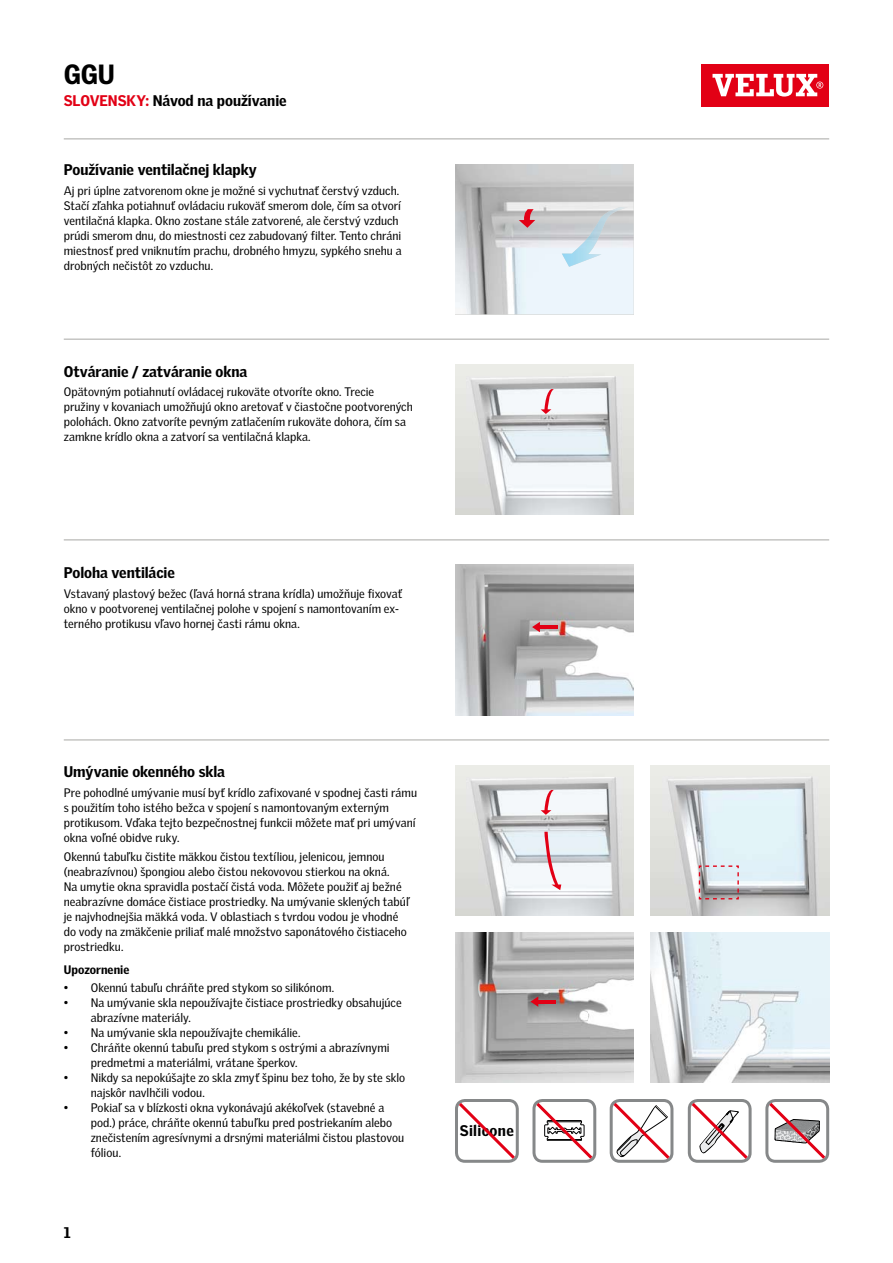
<style>
.page{position:relative;width:893px;height:1263px;background:#fff}
.page>*{position:absolute;margin:0;border:0;box-sizing:border-box;transform-origin:0 0}
.t1{font:900 27px "Velux Gothic";color:#000}
.t2{font:900 15px "Velux Gothic";letter-spacing:-.005em;color:#000}
.t3{font:900 15px "Velux Gothic";letter-spacing:.025em;color:#000}
.t4{font:12px/15px "Velux Gothic";letter-spacing:.005em;color:#000}
.t5{font:900 12px "Velux Gothic";letter-spacing:.005em;color:#000}
.s1{color:#e20015}
</style>
<div class="page">
<img style="left:455px;top:364px;width:179px;height:151px">
<svg style="left:541px;top:389px;width:13px;height:25px"></svg>
<img style="left:455px;top:164px;width:179px;height:150px">
<img style="left:562px;top:207px;width:66px;height:60px">
<svg style="left:519px;top:209px;width:16px;height:19px"></svg>
<img style="left:455px;top:565px;width:179px;height:150px">
<svg style="left:532px;top:622px;width:8px;height:10px"></svg>
<hr style="left:538px;top:625px;width:19px;height:4px;background:#e20015">
<img style="left:651px;top:932px;width:178px;height:150px">
<img style="left:651px;top:765px;width:178px;height:150px">
<svg style="left:698px;top:865px;width:41px;height:35px"></svg>
<img style="left:455px;top:932px;width:179px;height:150px">
<svg style="left:530px;top:996px;width:8px;height:11px"></svg>
<hr style="left:536px;top:1000px;width:20px;height:3px;background:#e20015">
<img style="left:455px;top:765px;width:179px;height:150px">
<svg style="left:544px;top:832px;width:17px;height:58px"></svg>
<svg style="left:541px;top:790px;width:13px;height:25px"></svg>
<div style="left:702px;top:64px;width:127px;height:42px;background:#e20015"></div>
<svg style="left:712px;top:74px;width:111px;height:23px"></svg>
<div style="left:455px;top:1099px;width:64px;height:64px;border:3px solid #868889;border-radius:9px"></div>
<svg style="left:456px;top:1100px;width:62px;height:62px"></svg>
<div style="left:688px;top:1099px;width:64px;height:64px;border:3px solid #868889;border-radius:9px"></div>
<svg style="left:688px;top:1100px;width:63px;height:62px"></svg>
<div style="left:610px;top:1099px;width:63px;height:64px;border:3px solid #868889;border-radius:9px"></div>
<svg style="left:610px;top:1100px;width:63px;height:62px"></svg>
<div style="left:765px;top:1099px;width:64px;height:64px;border:3px solid #868889;border-radius:9px"></div>
<svg style="left:766px;top:1100px;width:62px;height:62px"></svg>
<div style="left:532px;top:1099px;width:64px;height:64px;border:3px solid #868889;border-radius:9px"></div>
<svg style="left:533px;top:1100px;width:63px;height:62px"></svg>
<hr style="left:64px;top:338px;width:765px;height:2px;background:#c5c5c3">
<hr style="left:64px;top:539px;width:765px;height:2px;background:#c5c5c3">
<hr style="left:64px;top:739px;width:765px;height:2px;background:#c5c5c3">
<hr style="left:64px;top:138px;width:765px;height:2px;background:#c5c5c3">
<h1 class="t1" style="left:64px;top:57px;width:53px">GGU</h1>
<p class="t2" style="left:64px;top:91px;width:224px"><span class="s1">SLOVENSKY:</span> Návod na používanie</p>
<p class="t2" style="left:64px;top:160px;width:195px">Používanie ventilačnej klapky</p>
<p class="t4" style="left:64px;top:183px;width:339px">Aj pri úplne zatvorenom okne je možné si vychutnať čerstvý vzduch.<br>Stačí zľahka potiahnuť ovládaciu rukoväť smerom dole, čím sa otvorí ventilačná klapka. Okno zostane stále zatvorené, ale čerstvý vzduch prúdi smerom dnu, do miestnosti cez zabudovaný filter. Tento chráni miestnosť pred vniknutím prachu, drobného hmyzu, sypkého snehu a drobných nečistôt zo vzduchu.</p>
<p class="t2" style="left:64px;top:362px;width:185px">Otváranie / zatváranie okna</p>
<p class="t4" style="left:64px;top:384px;width:351px">Opätovným potiahnutí ovládacej rukoväte otvoríte okno. Trecie pružiny v kovaniach umožňujú okno aretovať v čiastočne pootvorených polohách. Okno zatvoríte pevným zatlačením rukoväte dohora, čím sa zamkne krídlo okna a zatvorí sa ventilačná klapka.</p>
<p class="t2" style="left:64px;top:563px;width:113px">Poloha ventilácie</p>
<p class="t4" style="left:64px;top:586px;width:340px">Vstavaný plastový bežec (ľavá horná strana krídla) umožňuje fixovať okno v pootvorenej ventilačnej polohe v spojení s namontovaním ex&shy;terného protikusu vľavo hornej časti rámu okna.</p>
<p class="t2" style="left:64px;top:762px;width:163px">Umývanie okenného skla</p>
<p class="t4" style="left:64px;top:785px;width:355px">Pre pohodlné umývanie musí byť krídlo zafixované v spodnej časti rámu s použitím toho istého bežca v spojení s namontovaným externým protikusom. Vďaka tejto bezpečnostnej funkcii môžete mať pri umývaní okna voľné obidve ruky.</p>
<p class="t4" style="left:64px;top:849px;width:347px">Okennú tabuľku čistite mäkkou čistou textíliou, jelenicou, jemnou (neabrazívnou) špongiou alebo čistou nekovovou stierkou na okná.<br>Na umytie okna spravidla postačí čistá voda. Môžete použiť aj bežné neabrazívne domáce čistiace prostriedky. Na umývanie sklených tabúľ je najvhodnejšia mäkká voda. V oblastiach s tvrdou vodou je vhodné do vody na zmäkčenie priliať malé množstvo saponátového čistiaceho prostriedku.</p>
<p class="t5" style="left:64px;top:962px;width:67px">Upozornenie</p>
<p class="t4" style="left:64px;top:979px;width:272px">• Okennú tabuľu chráňte pred stykom so silikónom.</p>
<p class="t4" style="left:91px;top:994px;width:313px;text-indent:-27px">• Na umývanie skla nepoužívajte čistiace prostriedky obsahujúce abrazívne materiály.</p>
<p class="t4" style="left:64px;top:1024px;width:238px">• Na umývanie skla nepoužívajte chemikálie.</p>
<p class="t4" style="left:91px;top:1039px;width:300px;text-indent:-27px">• Chráňte okennú tabuľu pred stykom s ostrými a abrazívnymi predmetmi a materiálmi, vrátane šperkov.</p>
<p class="t4" style="left:91px;top:1069px;width:316px;text-indent:-27px">• Nikdy sa nepokúšajte zo skla zmyť špinu bez toho, že by ste sklo najskôr navlhčili vodou.</p>
<p class="t4" style="left:91px;top:1099px;width:315px;text-indent:-27px">• Pokiaľ sa v blízkosti okna vykonávajú akékoľvek (stavebné a pod.) práce, chráňte okennú tabuľku pred postriekaním alebo znečistením agresívnymi a drsnými materiálmi čistou plastovou fóliou.</p>
<p class="t2" style="left:64px;top:1222px;width:8px">1</p>
<p class="t3" style="left:460px;top:1121px;width:56px">Silicone</p>
</div>
